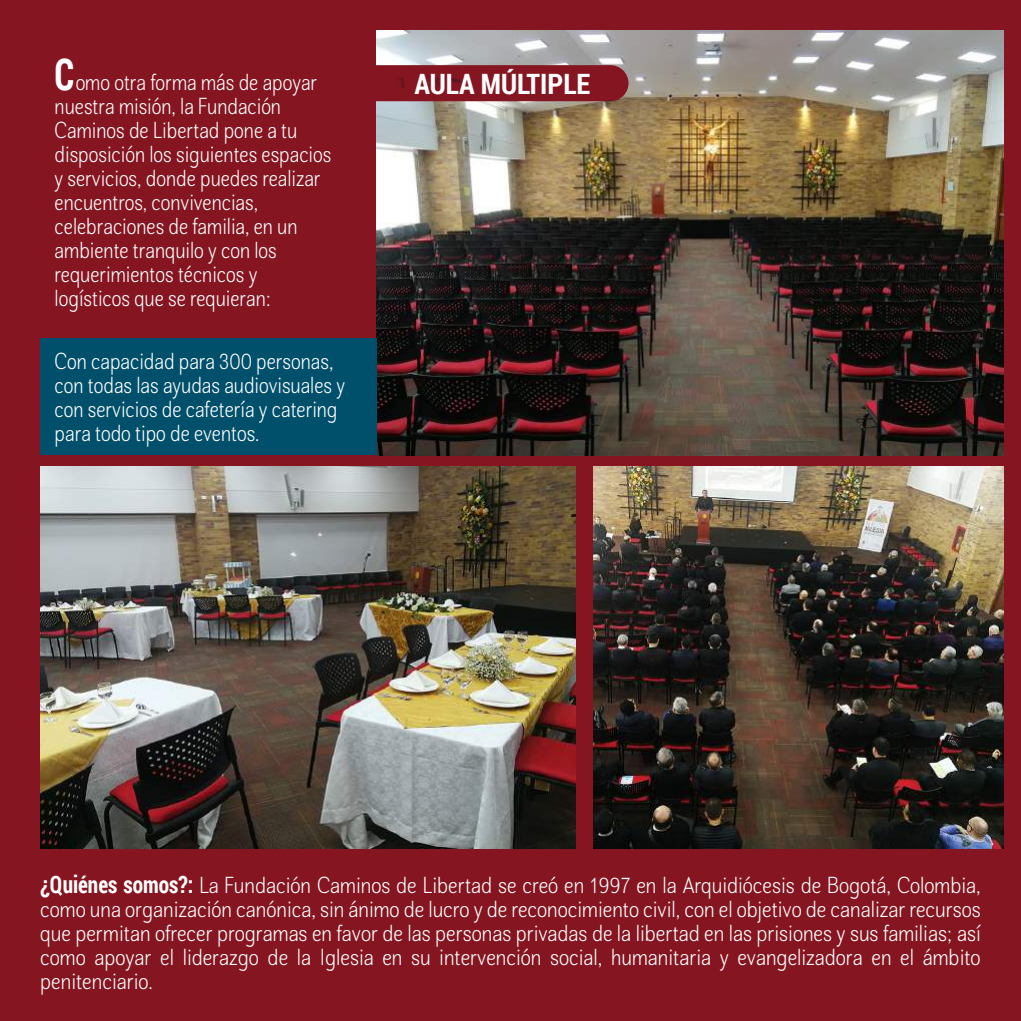
<style>
.page{position:relative;width:1021px;height:1021px;background:#fff}
.page>*{position:absolute;margin:0;border:0;box-sizing:border-box;transform-origin:0 0}
.t1{font:700 28px "Roboto Condensed";color:#fff}
.t2{font:300 22px/24px "Combinado Text";color:#fff;text-align:justify;scale:.89 1}
.t3{font:300 22px/24px "Combinado Text";color:#fff;scale:.85 1}
.s1{font-family:"Roboto Condensed";font-weight:700;font-size:44px}
.s2{font-family:"Roboto Condensed";font-weight:700;font-size:24px}
</style>
<div class="page">
<div style="left:0;top:0;width:1020px;height:1020px;background:#851521"></div>
<img style="left:376px;top:30px;width:627px;height:425px">
<svg style="left:376px;top:65px;width:252px;height:36px"></svg>
<img style="left:593px;top:466px;width:410px;height:382px">
<div style="left:40px;top:338px;width:336px;height:117px;background:#00506c"></div>
<img style="left:40px;top:466px;width:535px;height:382px">
<p class="t3" style="left:55px;top:71px;width:327px"><span class="s1">C</span>omo otra forma más de apoyar nuestra misión, la Fundación<br>Caminos de Libertad pone a tu disposición los siguientes espacios y servicios, donde puedes realizar encuentros, convivencias, celebraciones de familia, en un ambiente tranquilo y con los requerimientos técnicos y logísticos que se requieran:</p>
<p class="t3" style="left:55px;top:349px;width:343px">Con capacidad para 300 personas, con todas las ayudas audiovisuales y con servicios de cafetería y catering para todo tipo de eventos.</p>
<p class="t1" style="left:414px;top:64px;width:177px">AULA MÚLTIPLE</p>
<p class="t2" style="left:40px;top:873px;width:1058px"><span class="s2">¿Quiénes somos?:</span> La Fundación Caminos de Libertad se creó en 1997 en la Arquidiócesis de Bogotá, Colombia, como una organización canónica, sin ánimo de lucro y de reconocimiento civil, con el objetivo de canalizar recursos que permitan ofrecer programas en favor de las personas privadas de la libertad en las prisiones y sus familias; así como apoyar el liderazgo de la Iglesia en su intervención social, humanitaria y evangelizadora en el ámbito penitenciario.</p>
</div>
